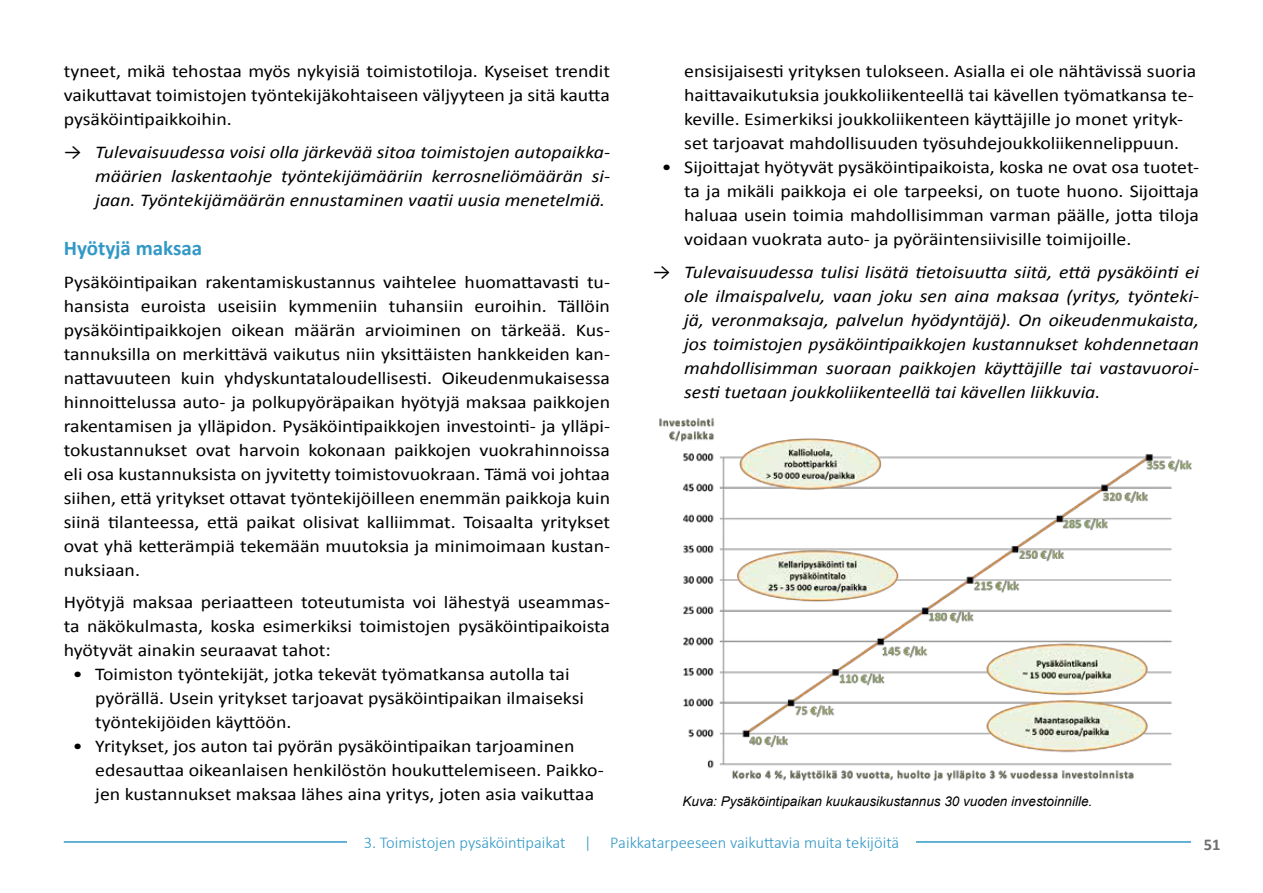
<style>
.page{position:relative;width:1263px;height:893px;background:#fff}
.page>*{position:absolute;margin:0;border:0;box-sizing:border-box;transform-origin:0 0}
.t1{font:700 21px "Calibri";color:#3298c6}
.t2{font:18px/24px "Calibri";color:#000;text-align:justify;scale:1.1 1}
.t3{font:italic 18px/24px "Calibri";color:#000;text-align:justify;scale:1.1 1}
.t4{font:300 16.5px "Calibri";color:#3298c6}
.t5{font:700 16.5px "Calibri";color:#706f6f}
.t6{font:italic 13.5px "Arial";color:#000}
.s1{font-style:normal}
.s2{color:#fff}
</style>
<div class="page">
<img style="left:659px;top:418px;width:533px;height:363px">
<hr style="left:64px;top:841px;width:1127px;height:2px;background:#3298c6">
<div style="left:347px;top:836px;width:569px;height:12px;background:#fff"></div>
<p class="t2" style="left:64px;top:59px;width:498px">tyneet, mikä tehostaa myös nykyisiä toimistotiloja. Kyseiset trendit vaikuttavat toimistojen työntekijäkohtaiseen väljyyteen ja sitä kautta pysäköintipaikkoihin.</p>
<p class="t3" style="left:95px;top:139px;width:470px;text-indent:-32px"><span class="s1">→</span> Tulevaisuudessa voisi olla järkevää sitoa toimistojen autopaikka&shy;määrien laskentaohje työntekijämääriin kerrosneliömäärän si&shy;jaan. Työntekijämäärän ennustaminen vaatii uusia menetelmiä.</p>
<p class="t1" style="left:64px;top:235px;width:140px">Hyötyjä maksaa</p>
<p class="t2" style="left:64px;top:270px;width:498px">Pysäköintipaikan rakentamiskustannus vaihtelee huomattavasti tu&shy;hansista euroista useisiin kymmeniin tuhansiin euroihin. Tällöin pysäköintipaikkojen oikean määrän arvioiminen on tärkeää. Kus&shy;tannuksilla on merkittävä vaikutus niin yksittäisten hankkeiden kan&shy;nattavuuteen kuin yhdyskuntataloudellisesti. Oikeudenmukaisessa hinnoittelussa auto- ja polkupyöräpaikan hyötyjä maksaa paikkojen rakentamisen ja ylläpidon. Pysäköintipaikkojen investointi- ja ylläpi&shy;tokustannukset ovat harvoin kokonaan paikkojen vuokrahinnoissa eli osa kustannuksista on jyvitetty toimistovuokraan. Tämä voi johtaa siihen, että yritykset ottavat työntekijöilleen enemmän paikkoja kuin siinä tilanteessa, että paikat olisivat kalliimmat. Toisaalta yritykset ovat yhä ketterämpiä tekemään muutoksia ja minimoimaan kustan&shy;nuksiaan.</p>
<p class="t2" style="left:64px;top:590px;width:498px">Hyötyjä maksaa periaatteen toteutumista voi lähestyä useammas&shy;ta näkökulmasta, koska esimerkiksi toimistojen pysäköintipaikoista hyötyvät ainakin seuraavat tahot:</p>
<p class="t2" style="left:95px;top:662px;width:446px;text-align:left;text-indent:-22px">• Toimiston työntekijät, jotka tekevät työmatkansa autolla tai pyörällä. Usein yritykset tarjoavat pysäköintipaikan ilmaiseksi työntekijöiden käyttöön.</p>
<p class="t2" style="left:95px;top:734px;width:464px;text-align:left;text-indent:-22px">• Yritykset, jos auton tai pyörän pysäköintipaikan tarjoaminen edesauttaa oikeanlaisen henkilöstön houkuttelemiseen. Paikko&shy;jen kustannukset maksaa lähes aina yritys, joten asia vaikuttaa</p>
<p class="t4" style="left:347px;top:832px;width:570px"><span class="s2">__</span>3. Toimistojen pysäköintipaikat | Paikkatarpeeseen vaikuttavia muita tekijöitä<span class="s2">__</span></p>
<p class="t2" style="left:684px;top:59px;width:467px;text-align:left">ensisijaisesti yrityksen tulokseen. Asialla ei ole nähtävissä suoria haittavaikutuksia joukkoliikenteellä tai kävellen työmatkansa te&shy;keville. Esimerkiksi joukkoliikenteen käyttäjille jo monet yrityk&shy;set tarjoavat mahdollisuuden työsuhdejoukkoliikennelippuun.</p>
<p class="t2" style="left:684px;top:155px;width:470px;text-indent:-22px">• Sijoittajat hyötyvät pysäköintipaikoista, koska ne ovat osa tuotet&shy;ta ja mikäli paikkoja ei ole tarpeeksi, on tuote huono. Sijoittaja haluaa usein toimia mahdollisimman varman päälle, jotta tiloja voidaan vuokrata auto- ja pyöräintensiivisille toimijoille.</p>
<p class="t3" style="left:684px;top:259px;width:470px;text-indent:-32px"><span class="s1">→</span> Tulevaisuudessa tulisi lisätä tietoisuutta siitä, että pysäköinti ei ole ilmaispalvelu, vaan joku sen aina maksaa (yritys, työnteki&shy;jä, veronmaksaja, palvelun hyödyntäjä). On oikeudenmukaista, jos toimistojen pysäköintipaikkojen kustannukset kohdennetaan mahdollisimman suoraan paikkojen käyttäjille tai vastavuoroi&shy;sesti tuetaan joukkoliikenteellä tai kävellen liikkuvia.</p>
<p class="t6" style="left:682px;top:793px;width:411px">Kuva: Pysäköintipaikan kuukausikustannus 30 vuoden investoinnille.</p>
<p class="t5" style="left:1204px;top:834px;width:18px">51</p>
</div>
